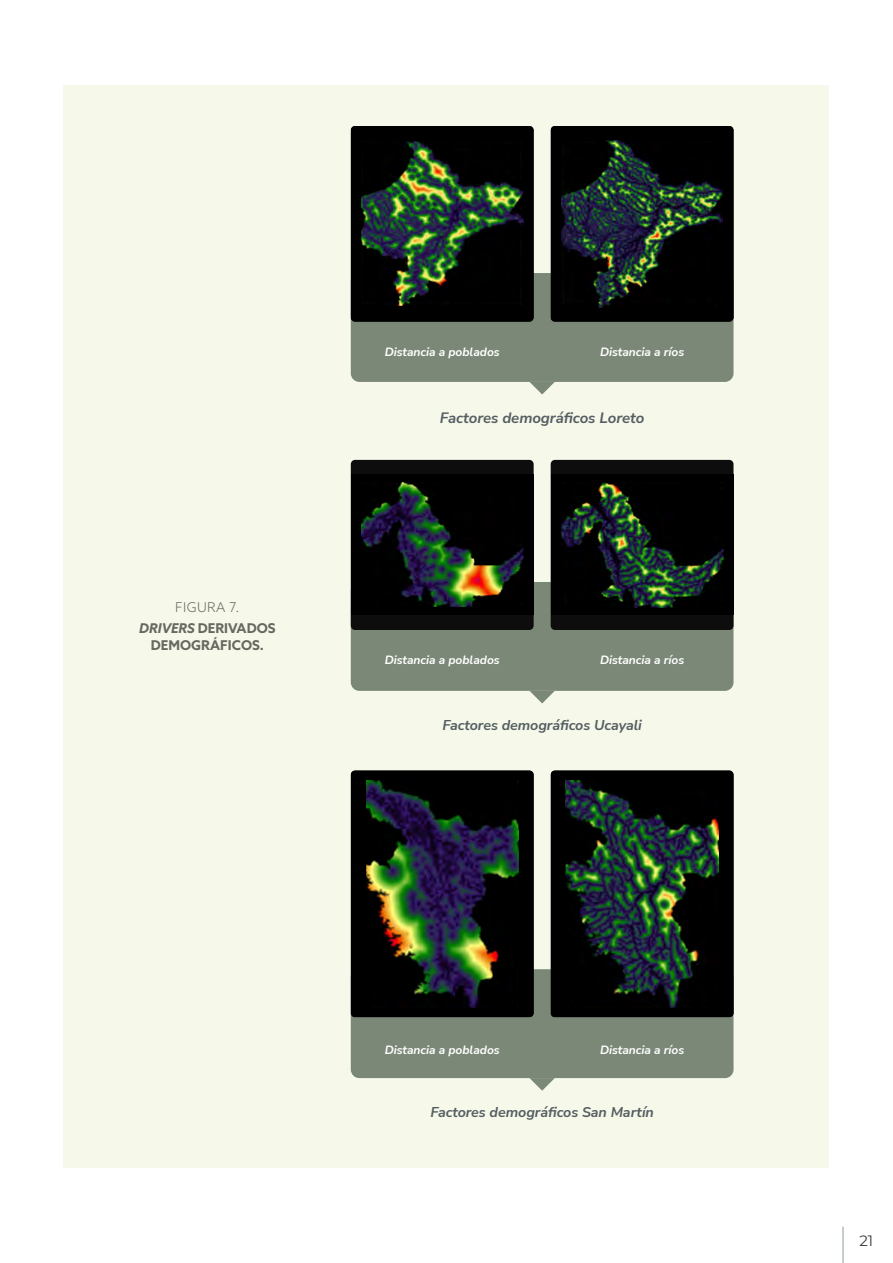
<style>
.page{position:relative;width:893px;height:1263px;background:#fff}
.page>*{position:absolute;margin:0;border:0;box-sizing:border-box;transform-origin:0 0}
.t1{font:italic 700 15px "Nunito Sans";letter-spacing:-.005em;color:#555e62}
.t2{font:15px "Montserrat";color:#3c3c3b}
.t3{font:italic 700 14.25px "Nunito Sans";letter-spacing:-.005em;color:#555e62}
.t4{font:700 13.5px/20.7px "Azo Sans";color:#676961;text-align:center}
.t5{font:italic 700 12px "Nunito Sans";letter-spacing:-.005em;color:#fff}
.s1{font-weight:300}
.s2{font-style:italic}
</style>
<div class="page">
<div style="left:64px;top:85px;width:765px;height:1082px;background:#f6f9ea"></div>
<div style="left:351px;top:273px;width:382px;height:109px;background:#7b8877;border-radius:9px"></div>
<div style="left:351px;top:126px;width:183px;height:196px;background:#000"></div>
<img style="left:361px;top:142px;width:162px;height:164px">
<div style="left:551px;top:126px;width:182px;height:196px;background:#000"></div>
<img style="left:561px;top:140px;width:162px;height:167px">
<div style="left:351px;top:582px;width:382px;height:109px;background:#7b8877;border-radius:9px"></div>
<div style="left:351px;top:969px;width:382px;height:109px;background:#7b8877;border-radius:9px"></div>
<div style="left:351px;top:460px;width:183px;height:170px;background:#0d0d0d;border-radius:4px"></div>
<div style="left:351px;top:475px;width:183px;height:140px;background:#000"></div>
<img style="left:362px;top:483px;width:161px;height:123px">
<div style="left:351px;top:770px;width:183px;height:247px;background:#000"></div>
<img style="left:366px;top:781px;width:152px;height:226px">
<div style="left:551px;top:460px;width:182px;height:170px;background:#0d0d0d;border-radius:4px"></div>
<div style="left:551px;top:475px;width:182px;height:140px;background:#000"></div>
<img style="left:561px;top:483px;width:162px;height:124px">
<div style="left:551px;top:770px;width:182px;height:247px;background:#000"></div>
<img style="left:565px;top:781px;width:154px;height:226px">
<hr style="left:843px;top:1227px;width:1px;height:36px;background:#8a9c98">
<svg style="left:530px;top:382px;width:25px;height:12px"></svg>
<svg style="left:530px;top:691px;width:25px;height:12px"></svg>
<svg style="left:530px;top:1078px;width:25px;height:13px"></svg>
<p class="t4" style="left:139px;top:597px;width:138px"><span class="s1">FIGURA 7.<br></span><span class="s2">DRIVERS</span> DERIVADOS</p>
<p class="t4" style="left:151px;top:634px;width:115px">DEMOGRÁFICOS.</p>
<p class="t5" style="left:385px;top:343px;width:117px">Distancia a poblados</p>
<p class="t5" style="left:600px;top:343px;width:86px">Distancia a ríos</p>
<p class="t1" style="left:440px;top:407px;width:206px">Factores demográficos Loreto</p>
<p class="t5" style="left:385px;top:651px;width:117px">Distancia a poblados</p>
<p class="t5" style="left:600px;top:651px;width:86px">Distancia a ríos</p>
<p class="t3" style="left:442px;top:715px;width:201px">Factores demográficos Ucayali</p>
<p class="t5" style="left:385px;top:1041px;width:117px">Distancia a poblados</p>
<p class="t5" style="left:600px;top:1041px;width:86px">Distancia a ríos</p>
<p class="t3" style="left:430px;top:1102px;width:225px">Factores demográficos San Martín</p>
<p class="t2" style="left:859px;top:1230px;width:15px">21</p>
</div>
